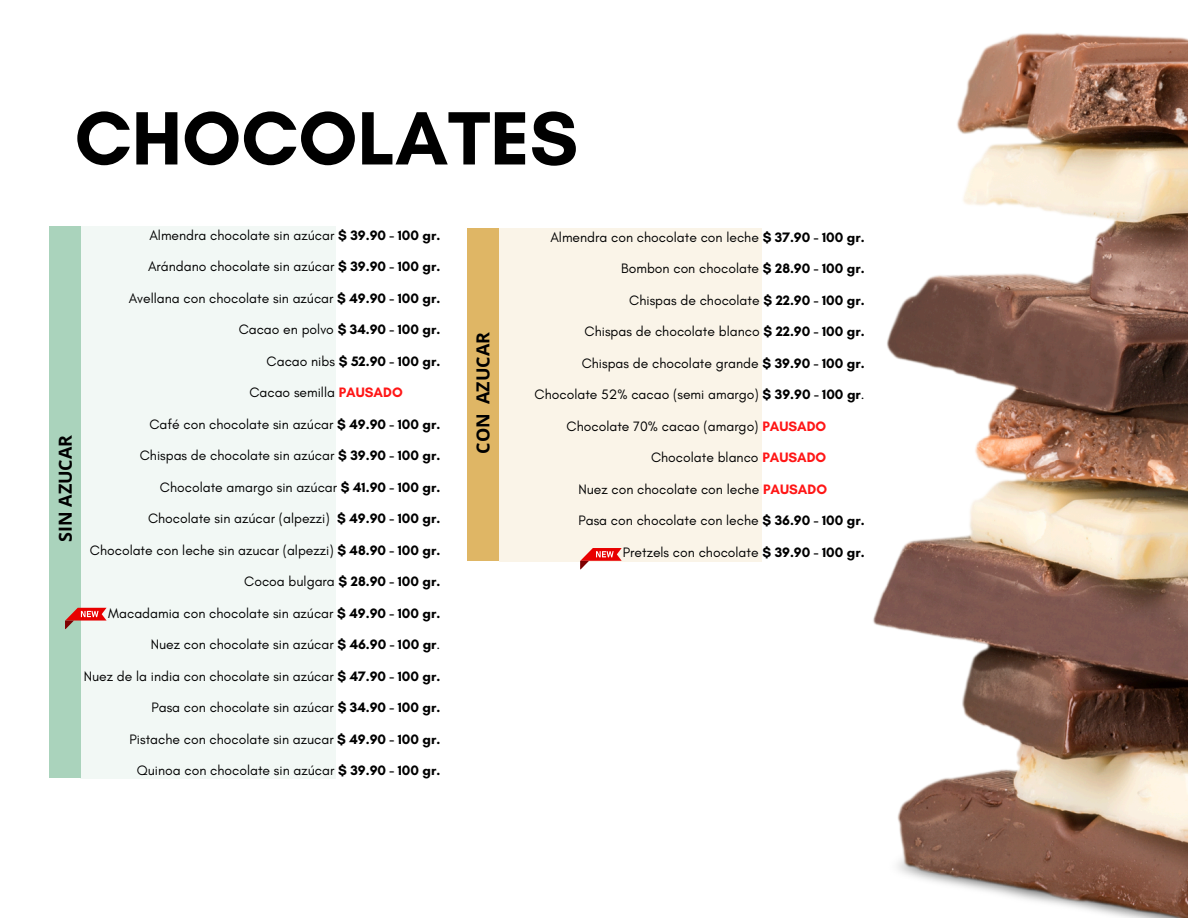
<style>
.page{position:relative;width:1188px;height:918px;background:#fff}
.page>*{position:absolute;margin:0;border:0;box-sizing:border-box;transform-origin:0 0}
.t1{font:700 76.95px "Glacial Indifference";color:#000}
.t2{font:700 18px "Open Sans";color:#000}
.t3{font:13.95px "Glacial Indifference";color:#000}
.t4{font:700 13.95px "Glacial Indifference";color:#000}
.s1{font-weight:700}
.s2{font-weight:400}
.s3{font-weight:700;color:#ff1616}
</style>
<div class="page">
<div style="left:81px;top:226px;width:255px;height:552px;background:#f2f8f5"></div>
<div style="left:499px;top:228px;width:262px;height:333px;background:#faf4e8"></div>
<div style="left:49px;top:226px;width:32px;height:552px;background:#aad3bc"></div>
<div style="left:467px;top:228px;width:32px;height:333px;background:#dfb665"></div>
<img style="left:873px;top:33px;width:315px;height:885px">
<svg style="left:580px;top:548px;width:42px;height:21px"></svg>
<svg style="left:65px;top:608px;width:42px;height:21px"></svg>
<p class="t1" style="left:75px;top:91px;width:505px">CHOCOLATES</p>
<p class="t2" style="left:53px;top:542px;width:109px;rotate:-90deg">SIN AZUCAR</p>
<h1 class="t3" style="left:149px;top:226px;width:292px">Almendra chocolate sin azúcar <span class="s1">$ 39.90 - 100 gr.</span></h1>
<h2 class="t3" style="left:148px;top:258px;width:294px">Arándano chocolate sin azúcar <span class="s1">$ 39.90 - 100 gr.</span></h2>
<p class="t3" style="left:129px;top:289px;width:313px">Avellana con chocolate sin azúcar <span class="s1">$ 49.90 - 100 gr.</span></p>
<p class="t4" style="left:239px;top:321px;width:203px"><span class="s2">Cacao en polvo</span> $ 34.90 - 100 gr.</p>
<p class="t4" style="left:267px;top:352px;width:175px"><span class="s2">Cacao nibs</span> $ 52.90 - 100 gr.</p>
<p class="t3" style="left:249px;top:384px;width:155px">Cacao semilla <span class="s3">PAUSADO</span></p>
<p class="t3" style="left:149px;top:415px;width:292px">Café con chocolate sin azúcar <span class="s1">$ 49.90 - 100 gr.</span></p>
<p class="t3" style="left:140px;top:447px;width:302px">Chispas de chocolate sin azúcar <span class="s1">$ 39.90 - 100 gr.</span></p>
<p class="t3" style="left:160px;top:478px;width:282px">Chocolate amargo sin azúcar <span class="s1">$ 41.90 - 100 gr.</span></p>
<p class="t3" style="left:148px;top:510px;width:294px">Chocolate sin azúcar (alpezzi) <span class="s1">$ 49.90 - 100 gr.</span></p>
<p class="t3" style="left:90px;top:541px;width:352px">Chocolate con leche sin azucar (alpezzi) <span class="s1">$ 48.90 - 100 gr.</span></p>
<p class="t4" style="left:244px;top:573px;width:198px"><span class="s2">Cocoa bulgara</span> $ 28.90 - 100 gr.</p>
<p class="t3" style="left:108px;top:604px;width:334px">Macadamia con chocolate sin azúcar <span class="s1">$ 49.90 - 100 gr.</span></p>
<p class="t3" style="left:151px;top:636px;width:291px">Nuez con chocolate sin azúcar <span class="s1">$ 46.90 - 100 gr</span>.</p>
<p class="t3" style="left:84px;top:667px;width:358px">Nuez de la india con chocolate sin azúcar <span class="s1">$ 47.90 - 100 gr.</span></p>
<p class="t3" style="left:151px;top:699px;width:290px">Pasa con chocolate sin azúcar <span class="s1">$ 34.90 - 100 gr.</span></p>
<p class="t3" style="left:130px;top:730px;width:312px">Pistache con chocolate sin azucar <span class="s1">$ 49.90 - 100 gr.</span></p>
<p class="t3" style="left:137px;top:762px;width:305px">Quinoa con chocolate sin azúcar <span class="s1">$ 39.90 - 100 gr.</span></p>
<p class="t2" style="left:470px;top:454px;width:123px;rotate:-90deg">CON AZUCAR</p>
<p class="t3" style="left:550px;top:228px;width:316px">Almendra con chocolate con leche <span class="s1">$ 37.90 - 100 gr.</span></p>
<h2 class="t3" style="left:621px;top:260px;width:245px">Bombon con chocolate <span class="s1">$ 28.90 - 100 gr.</span></h2>
<p class="t3" style="left:629px;top:291px;width:237px">Chispas de chocolate <span class="s1">$ 22.90 - 100 gr.</span></p>
<p class="t3" style="left:585px;top:323px;width:281px">Chispas de chocolate blanco <span class="s1">$ 22.90 - 100 gr.</span></p>
<p class="t3" style="left:582px;top:354px;width:284px">Chispas de chocolate grande <span class="s1">$ 39.90 - 100 gr.</span></p>
<p class="t3" style="left:535px;top:386px;width:331px">Chocolate 52% cacao (semi amargo) <span class="s1">$ 39.90 - 100 gr</span>.</p>
<p class="t3" style="left:567px;top:417px;width:261px">Chocolate 70% cacao (amargo) <span class="s3">PAUSADO</span></p>
<p class="t3" style="left:651px;top:449px;width:177px">Chocolate blanco <span class="s3">PAUSADO</span></p>
<p class="t3" style="left:578px;top:480px;width:250px">Nuez con chocolate con leche <span class="s3">PAUSADO</span></p>
<p class="t3" style="left:578px;top:512px;width:288px">Pasa con chocolate con leche <span class="s1">$ 36.90 - 100 gr.</span></p>
<p class="t3" style="left:623px;top:543px;width:243px">Pretzels con chocolate <span class="s1">$ 39.90 - 100 gr.</span></p>
</div>
